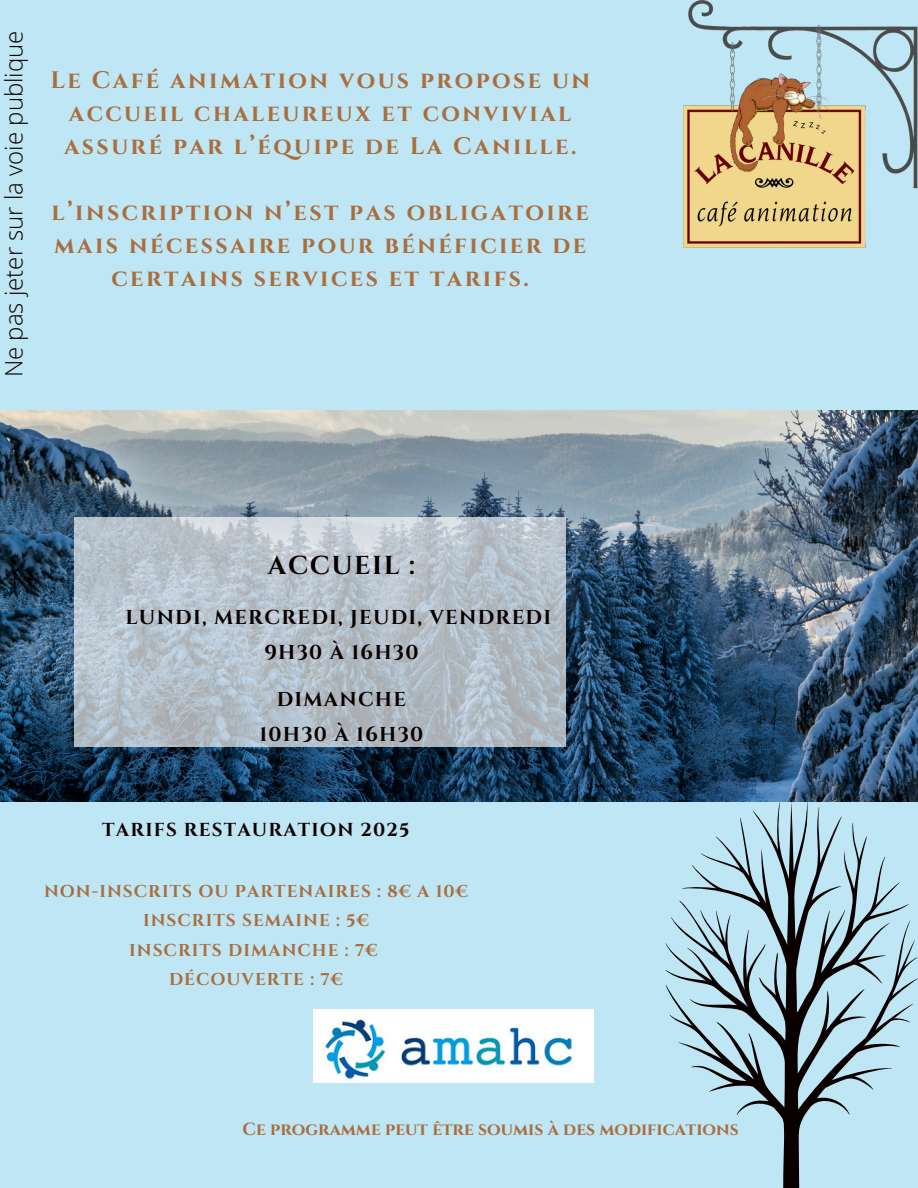
<style>
.page{position:relative;width:918px;height:1188px;background:#bee6f4}
.page>*{position:absolute;margin:0;border:0;box-sizing:border-box;transform-origin:0 0}
.t1{font:700 25.95px "Cinzel";letter-spacing:.06em;color:#0b0000}
.t2{font:300 24px "Open Sans";color:#0b0000}
.t3{font:700 23.85px/33px "Cinzel";letter-spacing:.105em;color:#aa6e3e;text-align:center}
.t4{font:700 20.1px/35.1px "Cinzel";letter-spacing:.06em;color:#0b0000;text-align:center}
.t5{font:700 18.75px "Cinzel";letter-spacing:.06em;color:#0b0000}
.t6{font:700 17.4px "Cinzel";color:#aa6e3e}
.t7{font:700 17.1px/29.4px "Cinzel";letter-spacing:.06em;color:#aa6e3e;text-align:center}
</style>
<div class="page">
<img style="left:0;top:411px;width:918px;height:390px">
<img style="left:314px;top:1010px;width:280px;height:73px">
<svg style="left:665px;top:801px;width:252px;height:387px"></svg>
<svg style="left:75px;top:517px;width:491px;height:230px;background:#b6c1ca"></svg>
<img style="left:684px;top:0;width:234px;height:248px">
<p class="t2" style="left:-3px;top:377px;width:348px;rotate:-90deg">Ne pas jeter sur la voie publique</p>
<h4 class="t3" style="left:50px;top:64px;width:541px">Le Café animation vous propose un accueil chaleureux et convivial assuré par l’équipe de La Canille.</h4>
<h4 class="t3" style="left:52px;top:196px;width:539px">l’inscription n’est pas obligatoire mais nécessaire pour bénéficier de certains services et tarifs.</h4>
<h2 class="t1" style="left:268px;top:549px;width:149px">ACCUEIL :</h2>
<h3 class="t4" style="left:125px;top:600px;width:427px">LUNDI, MERCREDI, JEUDI, VENDREDI<br>9H30 À 16H30</h3>
<h2 class="t4" style="left:260px;top:682px;width:165px">DIMANCHE<br>10H30 À 16H30</h2>
<p class="t5" style="left:102px;top:817px;width:309px">TARIFS RESTAURATION 2025</p>
<p class="t7" style="left:44px;top:877px;width:425px">NON-INSCRITS OU PARTENAIRES : 8€ A 10€<br>INSCRITS SEMAINE : 5€<br>INSCRITS DIMANCHE : 7€<br>DÉCOUVERTE : 7€</p>
<h1 class="t6" style="left:242px;top:1118px;width:498px">Ce programme peut être soumis à des modifications</h1>
</div>
